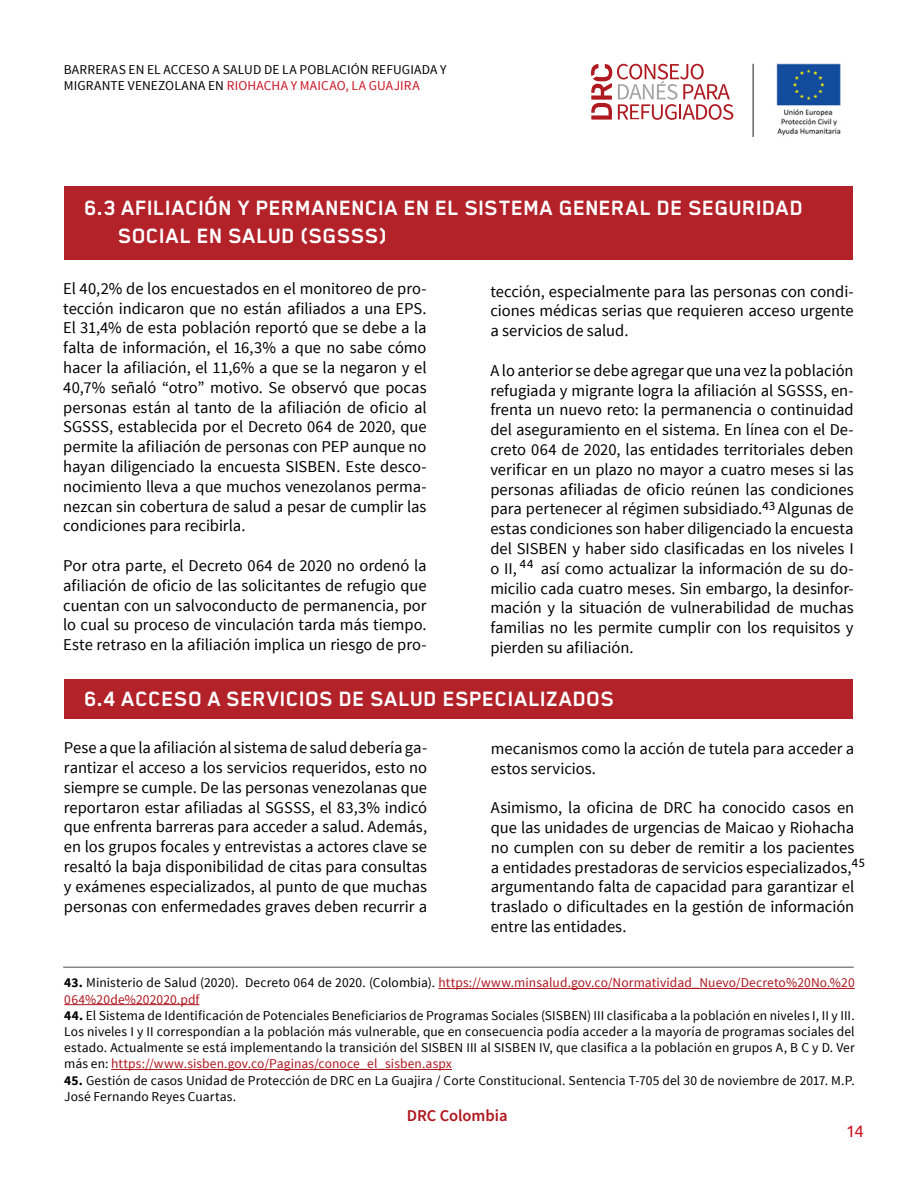
<style>
.page{position:relative;width:918px;height:1188px;background:#fff}
.page>*{position:absolute;margin:0;border:0;box-sizing:border-box;transform-origin:0 0}
.t1{font:700 24px/28.8px "Blender Pro";letter-spacing:.005em;color:#fff}
.t2{font:16.5px/19.8px "Source Sans Pro";color:#000;text-align:justify}
.t3{font:600 16.5px "Source Sans Pro";color:#af161e}
.t4{font:16.5px "Ubuntu";color:#cc1324}
.t5{font:13.5px/16.2px "Source Sans Pro";letter-spacing:.01em;color:#000}
.t6{font:13.5px/16.2px "Source Sans Pro";letter-spacing:.005em;color:#af161e}
.t7{font:12px "Ubuntu";color:#000}
.s1{color:#cc1324}
.s2{font-weight:700;color:#000}
.s3{color:#000}
.s4{font-weight:700}
.s5{color:#af161e}
</style>
<div class="page">
<img style="left:776px;top:63px;width:65px;height:73px">
<svg style="left:591px;top:64px;width:142px;height:55px"></svg>
<hr style="left:753px;top:64px;width:1px;height:73px;background:#000">
<div style="left:64px;top:187px;width:789px;height:73px;background:#b32129"></div>
<div style="left:64px;top:679px;width:789px;height:40px;background:#b32129"></div>
<hr style="left:438px;top:988px;width:417px;height:1px;background:#af161e">
<hr style="left:64px;top:1004px;width:136px;height:1px;background:#af161e">
<hr style="left:111px;top:1069px;width:341px;height:1px;background:#af161e">
<hr style="left:63px;top:967px;width:791px;height:1px;background:#575756">
<p class="t5" style="left:64px;top:62px;width:384px">BARRERAS EN EL ACCESO A SALUD DE LA POBLACIÓN REFUGIADA Y<br>MIGRANTE VENEZOLANA EN <span class="s1">RIOHACHA Y MAICAO, LA GUAJIRA</span></p>
<h1 class="t1" style="left:118px;top:193px;width:687px;text-indent:-34px">6.3 AFILIACIÓN Y PERMANENCIA EN EL SISTEMA GENERAL DE SEGURIDAD<br>SOCIAL EN SALUD (SGSSS)</h1>
<p class="t2" style="left:63px;top:279px;width:365px">El 40,2% de los encuestados en el monitoreo de pro&shy;tección indicaron que no están afiliados a una EPS.<br>El 31,4% de esta población reportó que se debe a la falta de información, el 16,3% a que no sabe cómo hacer la afiliación, el 11,6% a que se la negaron y el 40,7% señaló “otro” motivo. Se observó que pocas personas están al tanto de la afiliación de oficio al SGSSS, establecida por el Decreto 064 de 2020, que permite la afiliación de personas con PEP aunque no hayan diligenciado la encuesta SISBEN. Este desco&shy;nocimiento lleva a que muchos venezolanos perma&shy;nezcan sin cobertura de salud a pesar de cumplir las condiciones para recibirla.</p>
<p class="t2" style="left:63px;top:556px;width:365px">Por otra parte, el Decreto 064 de 2020 no ordenó la afiliación de oficio de las solicitantes de refugio que cuentan con un salvoconducto de permanencia, por lo cual su proceso de vinculación tarda más tiempo.<br>Este retraso en la afiliación implica un riesgo de pro-</p>
<p class="t2" style="left:490px;top:282px;width:365px">tección, especialmente para las personas con condi&shy;ciones médicas serias que requieren acceso urgente a servicios de salud.</p>
<p class="t2" style="left:490px;top:361px;width:365px">A lo anterior se debe agregar que una vez la población refugiada y migrante logra la afiliación al SGSSS, en&shy;frenta un nuevo reto: la permanencia o continuidad del aseguramiento en el sistema. En línea con el De&shy;creto 064 de 2020, las entidades territoriales deben verificar en un plazo no mayor a cuatro meses si las personas afiliadas de oficio reúnen las condiciones para pertenecer al régimen subsidiado. Algunas de estas condiciones son haber diligenciado la encuesta del SISBEN y haber sido clasificadas en los niveles I o II,</p>
<p class="t7" style="left:762px;top:498px;width:15px">43</p>
<p class="t7" style="left:520px;top:557px;width:15px">44</p>
<p class="t2" style="left:490px;top:559px;width:365px;text-indent:50px">así como actualizar la información de su do&shy;micilio cada cuatro meses. Sin embargo, la desinfor&shy;mación y la situación de vulnerabilidad de muchas familias no les permite cumplir con los requisitos y pierden su afiliación.</p>
<h1 class="t1" style="left:85px;top:684px;width:532px">6.4 ACCESO A SERVICIOS DE SALUD ESPECIALIZADOS</h1>
<p class="t2" style="left:64px;top:738px;width:365px">Pese a que la afiliación al sistema de salud debería ga&shy;rantizar el acceso a los servicios requeridos, esto no siempre se cumple. De las personas venezolanas que reportaron estar afiliadas al SGSSS, el 83,3% indicó que enfrenta barreras para acceder a salud. Además, en los grupos focales y entrevistas a actores clave se resaltó la baja disponibilidad de citas para consultas y exámenes especializados, al punto de que muchas personas con enfermedades graves deben recurrir a</p>
<p class="t2" style="left:491px;top:739px;width:365px">mecanismos como la acción de tutela para acceder a estos servicios.</p>
<p class="t2" style="left:491px;top:798px;width:365px;text-align:left">Asimismo, la oficina de DRC ha conocido casos en que las unidades de urgencias de Maicao y Riohacha no cumplen con su deber de remitir a los pacientes a entidades prestadoras de servicios especializados, argumentando falta de capacidad para garantizar el traslado o dificultades en la gestión de información entre las entidades.</p>
<p class="t7" style="left:852px;top:856px;width:15px">45</p>
<p class="t6" style="left:64px;top:975px;width:792px"><span class="s2">43.</span> <span class="s3">Ministerio de Salud (2020). Decreto 064 de 2020. (Colombia).</span> https://www.minsalud.gov.co/Normatividad_Nuevo/Decreto%20No.%20<br>064%20de%202020.pdf</p>
<p class="t5" style="left:64px;top:1008px;width:792px;text-align:justify"><span class="s4">44.</span> El Sistema de Identificación de Potenciales Beneficiarios de Programas Sociales (SISBEN) III clasificaba a la población en niveles I, II y III.<br>Los niveles I y II correspondían a la población más vulnerable, que en consecuencia podía acceder a la mayoría de programas sociales del estado. Actualmente se está implementando la transición del SISBEN III al SISBEN IV, que clasifica a la población en grupos A, B C y D. Ver más en: <span class="s5">https://www.sisben.gov.co/Paginas/conoce_el_sisben.aspx</span></p>
<p class="t5" style="left:64px;top:1072px;width:792px"><span class="s4">45.</span> Gestión de casos Unidad de Protección de DRC en La Guajira / Corte Constitucional. Sentencia T-705 del 30 de noviembre de 2017. M.P.<br>José Fernando Reyes Cuartas.</p>
<p class="t3" style="left:407px;top:1104px;width:102px">DRC Colombia</p>
<p class="t4" style="left:846px;top:1121px;width:19px">14</p>
</div>
